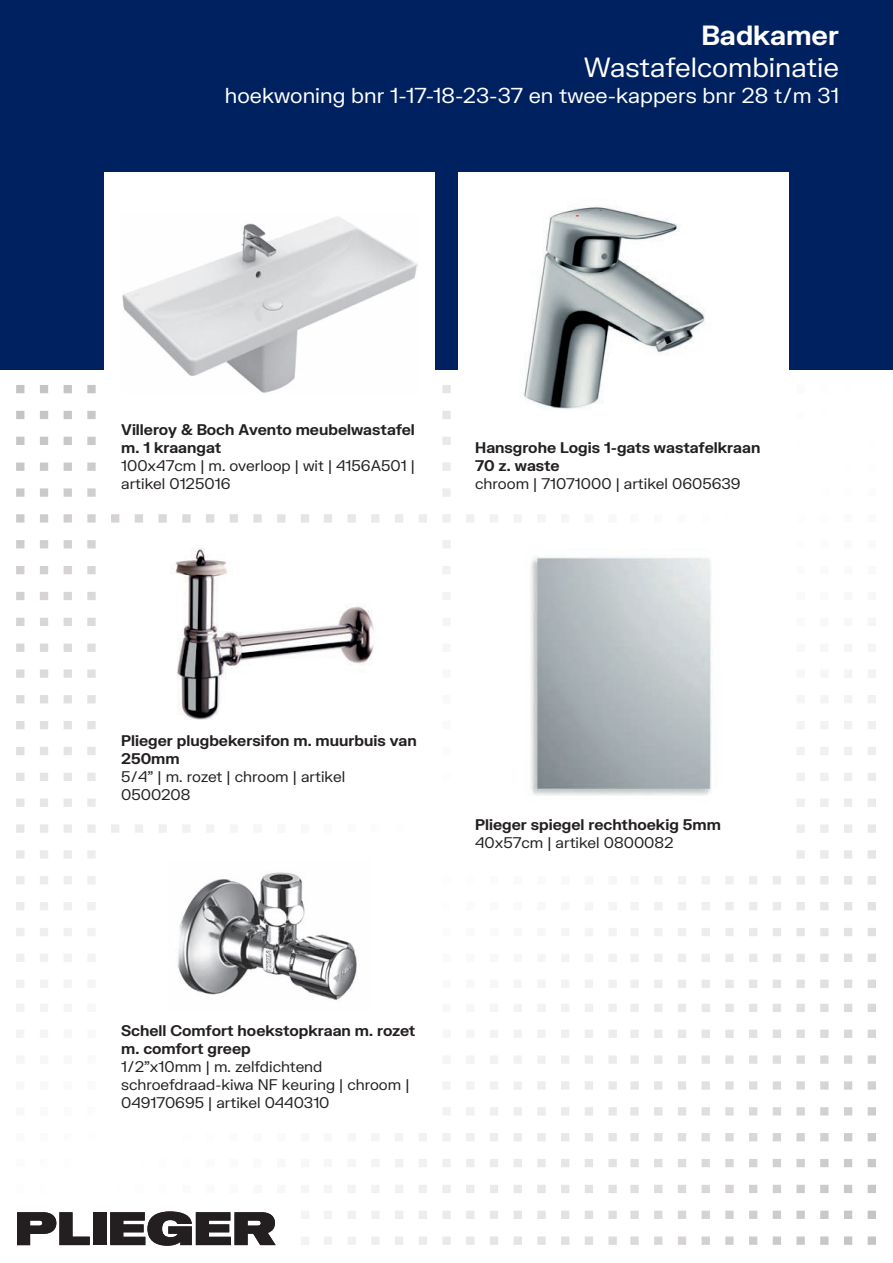
<style>
.page{position:relative;width:893px;height:1263px;background:#fff}
.page>*{position:absolute;margin:0;border:0;box-sizing:border-box;transform-origin:0 0}
.t1{font:27px "FK Grotesk";color:#fff}
.t2{font:700 27px "FK Grotesk";color:#fff}
.t3{font:21px "FK Grotesk";color:#fff}
.t4{font:15px/18px "FK Grotesk";color:#231f20}
.t5{font:700 15px/18px "FK Grotesk";color:#231f20}
</style>
<div class="page">
<svg style="left:16px;top:385px;width:435px;height:60px"></svg>
<div style="left:0;top:0;width:893px;height:370px;background:#002160"></div>
<svg style="left:17px;top:1212px;width:73px;height:33px"></svg>
<div style="left:93px;top:1212px;width:13px;height:33px;background:#231f20"></div>
<svg style="left:110px;top:1211px;width:166px;height:35px"></svg>
<div style="left:458px;top:172px;width:331px;height:334px;background:#fff"></div>
<img style="left:524px;top:206px;width:182px;height:203px">
<img style="left:530px;top:555px;width:182px;height:241px">
<div style="left:104px;top:172px;width:331px;height:334px;background:#fff"></div>
<img style="left:122px;top:216px;width:296px;height:177px">
<img style="left:175px;top:549px;width:199px;height:171px">
<img style="left:177px;top:872px;width:180px;height:128px">
<h1 class="t2" style="left:702px;top:15px;width:139px">Badkamer</h1>
<h1 class="t1" style="left:584px;top:47px;width:257px">Wastafelcombinatie</h1>
<h2 class="t3" style="left:225px;top:79px;width:616px">hoekwoning bnr 1-17-18-23-37 en twee-kappers bnr 28 t/m 31</h2>
<p class="t5" style="left:121px;top:420px;width:295px">Villeroy &amp; Boch Avento meubelwastafel m. 1 kraangat</p>
<p class="t4" style="left:121px;top:455px;width:295px">100x47cm | m. overloop | wit | 4156A501 | artikel 0125016</p>
<p class="t5" style="left:475px;top:438px;width:287px">Hansgrohe Logis 1-gats wastafelkraan<br>70 z. waste</p>
<p class="t4" style="left:475px;top:473px;width:267px">chroom | 71071000 | artikel 0605639</p>
<p class="t5" style="left:121px;top:730px;width:297px">Plieger plugbekersifon m. muurbuis van<br>250mm</p>
<p class="t4" style="left:121px;top:766px;width:225px">5/4” | m. rozet | chroom | artikel<br>0500208</p>
<p class="t5" style="left:475px;top:815px;width:247px">Plieger spiegel rechthoekig 5mm</p>
<p class="t4" style="left:475px;top:833px;width:200px">40x57cm | artikel 0800082</p>
<p class="t5" style="left:121px;top:1020px;width:296px">Schell Comfort hoekstopkraan m. rozet m. comfort greep</p>
<p class="t4" style="left:121px;top:1056px;width:290px">1/2”x10mm | m. zelfdichtend schroefdraad-kiwa NF keuring | chroom |<br>049170695 | artikel 0440310</p>
</div>
